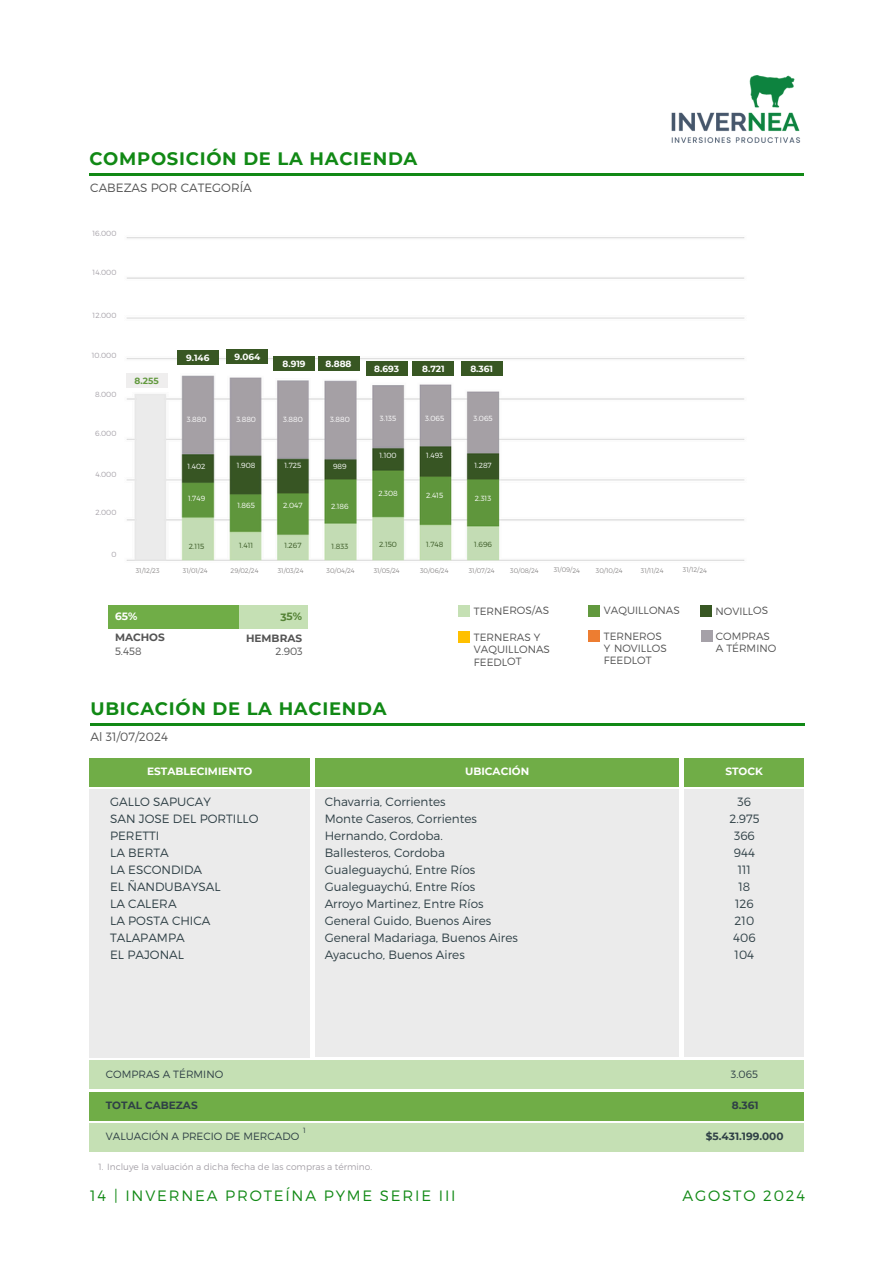
<style>
.page{position:relative;width:894px;height:1264px;background:#fff}
.page>*{position:absolute;margin:0;border:0;box-sizing:border-box;transform-origin:0 0}
.t1{font:700 18px "Montserrat";letter-spacing:.04em;color:#118915}
.t2{font:300 15px "Montserrat";letter-spacing:.12em;color:#118915}
.t3{font:300 12px/17px "Montserrat";color:#2f4046}
.t4{font:300 12px "Montserrat";color:#545454}
.t5{font:300 10.5px/12.3px "Montserrat";letter-spacing:-.005em;color:#545454}
.t6{font:300 10.5px "Montserrat";color:#2f4046}
.t7{font:700 10.5px "Montserrat";color:#fff}
.t8{font:700 10.5px "Montserrat";color:#2f4046}
.t9{font:700 10.5px "Montserrat";letter-spacing:-.005em;color:#545454}
.t10{font:700 10.5px "Montserrat";color:#548235}
.t11{font:300 9px "Montserrat";color:#a5a1a8}
.t12{font:700 9px "Montserrat";color:#fff}
.t13{font:700 9px "Montserrat";color:#62993e}
.t14{font:300 7.5px "Montserrat";color:#fff}
.t15{font:300 7.5px "Montserrat";letter-spacing:-.005em;color:#a5a1a8}
.t16{font:300 7.5px "Montserrat";color:#385723}
.t17{font:300 7.5px "Montserrat";color:#2f4046}
.t18{font:300 6.6px "Montserrat";letter-spacing:-.01em;color:#8d8b8b}
</style>
<div class="page">
<hr style="left:89px;top:173px;width:715px;height:2px;background:#118915">
<img style="left:671px;top:75px;width:130px;height:68px">
<div style="left:109px;top:605px;width:199px;height:23px;background:#c5e0b4"></div>
<div style="left:109px;top:605px;width:129px;height:23px;background:#70ad47"></div>
<img style="left:126px;top:237px;width:619px;height:324px">
<div style="left:177px;top:350px;width:41px;height:14px;background:#385723"></div>
<div style="left:458px;top:631px;width:12px;height:12px;background:#ffc000"></div>
<div style="left:458px;top:605px;width:12px;height:11px;background:#c5e0b4"></div>
<div style="left:588px;top:630px;width:12px;height:12px;background:#ed7d31"></div>
<div style="left:588px;top:605px;width:12px;height:11px;background:#62993e"></div>
<div style="left:700px;top:630px;width:12px;height:11px;background:#a5a1a8"></div>
<div style="left:699px;top:605px;width:12px;height:11px;background:#385723"></div>
<div style="left:89px;top:758px;width:221px;height:28px;background:#70ad47"></div>
<div style="left:315px;top:758px;width:363px;height:28px;background:#70ad47"></div>
<div style="left:684px;top:758px;width:119px;height:28px;background:#70ad47"></div>
<div style="left:315px;top:789px;width:363px;height:268px;background:#ebebeb"></div>
<div style="left:89px;top:789px;width:221px;height:268px;background:#ebebeb"></div>
<div style="left:684px;top:789px;width:120px;height:268px;background:#ebebeb"></div>
<div style="left:89px;top:1060px;width:714px;height:28px;background:#c5e0b4"></div>
<div style="left:89px;top:1091px;width:714px;height:29px;background:#70ad47"></div>
<div style="left:89px;top:1123px;width:714px;height:28px;background:#c5e0b4"></div>
<hr style="left:90px;top:723px;width:715px;height:2px;background:#118915">
<div style="left:227px;top:349px;width:41px;height:15px;background:#385723"></div>
<div style="left:126px;top:373px;width:41px;height:14px;background:#efeeee"></div>
<div style="left:273px;top:356px;width:41px;height:14px;background:#385723"></div>
<div style="left:318px;top:356px;width:41px;height:14px;background:#385723"></div>
<div style="left:366px;top:361px;width:41px;height:14px;background:#385723"></div>
<div style="left:413px;top:361px;width:41px;height:14px;background:#385723"></div>
<div style="left:461px;top:361px;width:41px;height:14px;background:#385723"></div>
<p class="t1" style="left:89px;top:148px;width:329px">COMPOSICIÓN DE LA HACIENDA</p>
<p class="t4" style="left:90px;top:180px;width:163px">CABEZAS POR CATEGORÍA</p>
<p class="t15" style="left:92px;top:228px;width:26px">16.000</p>
<p class="t15" style="left:93px;top:267px;width:25px">14.000</p>
<h5 class="t15" style="left:93px;top:310px;width:25px">12.000</h5>
<h5 class="t15" style="left:92px;top:350px;width:26px">10.000</h5>
<h6 class="t15" style="left:95px;top:389px;width:23px">8.000</h6>
<h4 class="t15" style="left:95px;top:428px;width:23px">6.000</h4>
<h4 class="t15" style="left:95px;top:469px;width:23px">4.000</h4>
<h3 class="t15" style="left:95px;top:508px;width:23px">2.000</h3>
<h5 class="t15" style="left:111px;top:549px;width:7px">0</h5>
<p class="t13" style="left:134px;top:375px;width:26px">8.255</p>
<p class="t12" style="left:186px;top:352px;width:25px">9.146</p>
<p class="t12" style="left:234px;top:351px;width:27px">9.064</p>
<p class="t12" style="left:282px;top:358px;width:25px">8.919</p>
<h5 class="t12" style="left:325px;top:358px;width:27px">8.888</h5>
<h6 class="t12" style="left:374px;top:363px;width:26px">8.693</h6>
<h1 class="t12" style="left:422px;top:363px;width:24px">8.721</h1>
<p class="t12" style="left:470px;top:363px;width:24px">8.361</p>
<p class="t14" style="left:187px;top:414px;width:21px">3.880</p>
<p class="t14" style="left:236px;top:414px;width:21px">3.880</p>
<p class="t14" style="left:283px;top:414px;width:21px">3.880</p>
<p class="t14" style="left:330px;top:414px;width:21px">3.880</p>
<h6 class="t14" style="left:380px;top:413px;width:18px">3.135</h6>
<h4 class="t14" style="left:425px;top:413px;width:21px">3.065</h4>
<h2 class="t14" style="left:473px;top:413px;width:21px">3.065</h2>
<p class="t14" style="left:379px;top:451px;width:19px">1.100</p>
<h6 class="t14" style="left:426px;top:451px;width:18px">1.493</h6>
<p class="t14" style="left:187px;top:461px;width:19px">1.402</p>
<p class="t14" style="left:237px;top:461px;width:20px">1.908</p>
<p class="t14" style="left:284px;top:461px;width:18px">1.725</p>
<p class="t14" style="left:333px;top:461px;width:15px">989</p>
<h6 class="t14" style="left:474px;top:461px;width:19px">1.287</h6>
<p class="t14" style="left:188px;top:493px;width:19px">1.749</p>
<p class="t14" style="left:237px;top:501px;width:19px">1.865</p>
<p class="t14" style="left:283px;top:501px;width:21px">2.047</p>
<h5 class="t14" style="left:331px;top:501px;width:19px">2.186</h5>
<h6 class="t14" style="left:378px;top:488px;width:21px">2.308</h6>
<h5 class="t14" style="left:426px;top:491px;width:19px">2.415</h5>
<h2 class="t14" style="left:475px;top:493px;width:18px">2.313</h2>
<p class="t16" style="left:189px;top:541px;width:17px">2.115</p>
<p class="t16" style="left:239px;top:541px;width:16px">1.411</p>
<p class="t16" style="left:284px;top:541px;width:19px">1.267</p>
<p class="t16" style="left:331px;top:541px;width:18px">1.833</p>
<h6 class="t16" style="left:379px;top:540px;width:19px">2.150</h6>
<h6 class="t16" style="left:426px;top:540px;width:19px">1.748</h6>
<p class="t16" style="left:474px;top:540px;width:19px">1.696</p>
<p class="t18" style="left:136px;top:566px;width:25px">31/12/23</p>
<p class="t18" style="left:183px;top:566px;width:26px">31/01/24</p>
<p class="t18" style="left:230px;top:566px;width:30px">29/02/24</p>
<p class="t18" style="left:278px;top:566px;width:27px">31/03/24</p>
<p class="t18" style="left:326px;top:566px;width:30px">30/04/24</p>
<p class="t18" style="left:373px;top:566px;width:28px">31/05/24</p>
<p class="t18" style="left:420px;top:566px;width:30px">30/06/24</p>
<p class="t18" style="left:468px;top:566px;width:28px">31/07/24</p>
<p class="t18" style="left:510px;top:566px;width:30px">30/08/24</p>
<p class="t18" style="left:553px;top:566px;width:28px">31/09/24</p>
<p class="t18" style="left:595px;top:566px;width:28px">30/10/24</p>
<p class="t18" style="left:640px;top:566px;width:24px">31/11/24</p>
<p class="t18" style="left:682px;top:566px;width:26px">31/12/24</p>
<p class="t7" style="left:115px;top:610px;width:24px">65%</p>
<p class="t10" style="left:280px;top:610px;width:23px">35%</p>
<p class="t5" style="left:115px;top:644px;width:28px">5.458</p>
<p class="t5" style="left:275px;top:644px;width:29px">2.903</p>
<p class="t9" style="left:115px;top:631px;width:51px">MACHOS</p>
<p class="t9" style="left:246px;top:632px;width:58px">HEMBRAS</p>
<p class="t5" style="left:473px;top:604px;width:77px">TERNEROS/AS</p>
<h3 class="t5" style="left:473px;top:630px;width:78px">TERNERAS Y<br>VAQUILLONAS<br>FEEDLOT</h3>
<p class="t5" style="left:603px;top:604px;width:78px">VAQUILLONAS</p>
<p class="t5" style="left:603px;top:629px;width:64px">TERNEROS<br>Y NOVILLOS<br>FEEDLOT</p>
<p class="t5" style="left:715px;top:604px;width:54px">NOVILLOS</p>
<p class="t5" style="left:715px;top:629px;width:62px">COMPRAS<br>A TÉRMINO</p>
<p class="t1" style="left:90px;top:697px;width:297px">UBICACIÓN DE LA HACIENDA</p>
<p class="t4" style="left:90px;top:729px;width:79px">Al 31/07/2024</p>
<p class="t7" style="left:147px;top:765px;width:107px">ESTABLECIMIENTO</p>
<p class="t7" style="left:465px;top:765px;width:65px">UBICACIÓN</p>
<p class="t7" style="left:725px;top:765px;width:39px">STOCK</p>
<p class="t3" style="left:324px;top:792px;width:195px">Chavarria, Corrientes<br>Monte Caseros, Corrientes<br>Hernando, Cordoba.<br>Ballesteros, Cordoba<br>Gualeguaychú, Entre Ríos<br>Gualeguaychú, Entre Ríos<br>Arroyo Martinez, Entre Ríos<br>General Guido, Buenos Aires<br>General Madariaga, Buenos Aires<br>Ayacucho, Buenos Aires</p>
<p class="t3" style="left:110px;top:792px;width:150px">GALLO SAPUCAY<br>SAN JOSE DEL PORTILLO<br>PERETTI<br>LA BERTA<br>LA ESCONDIDA<br>EL ÑANDUBAYSAL<br>LA CALERA<br>LA POSTA CHICA<br>TALAPAMPA<br>EL PAJONAL</p>
<p class="t3" style="left:729px;top:792px;width:32px;text-align:center">36<br>2.975<br>366<br>944<br>111<br>18<br>126<br>210<br>406<br>104</p>
<p class="t6" style="left:106px;top:1067px;width:119px">COMPRAS A TÉRMINO</p>
<p class="t8" style="left:106px;top:1098px;width:93px">TOTAL CABEZAS</p>
<p class="t6" style="left:730px;top:1067px;width:29px">3.065</p>
<p class="t8" style="left:731px;top:1098px;width:28px">8.361</p>
<p class="t17" style="left:303px;top:1125px;width:4px">1</p>
<p class="t6" style="left:106px;top:1129px;width:195px">VALUACIÓN A PRECIO DE MERCADO</p>
<p class="t8" style="left:705px;top:1129px;width:79px">$5.431.199.000</p>
<p class="t11" style="left:99px;top:1161px;width:275px">1. Incluye la valuación a dicha fecha de las compras a término.</p>
<p class="t2" style="left:90px;top:1185px;width:366px">14 | INVERNEA PROTEÍNA PYME SERIE III</p>
<p class="t2" style="left:682px;top:1185px;width:124px">AGOSTO 2024</p>
</div>
